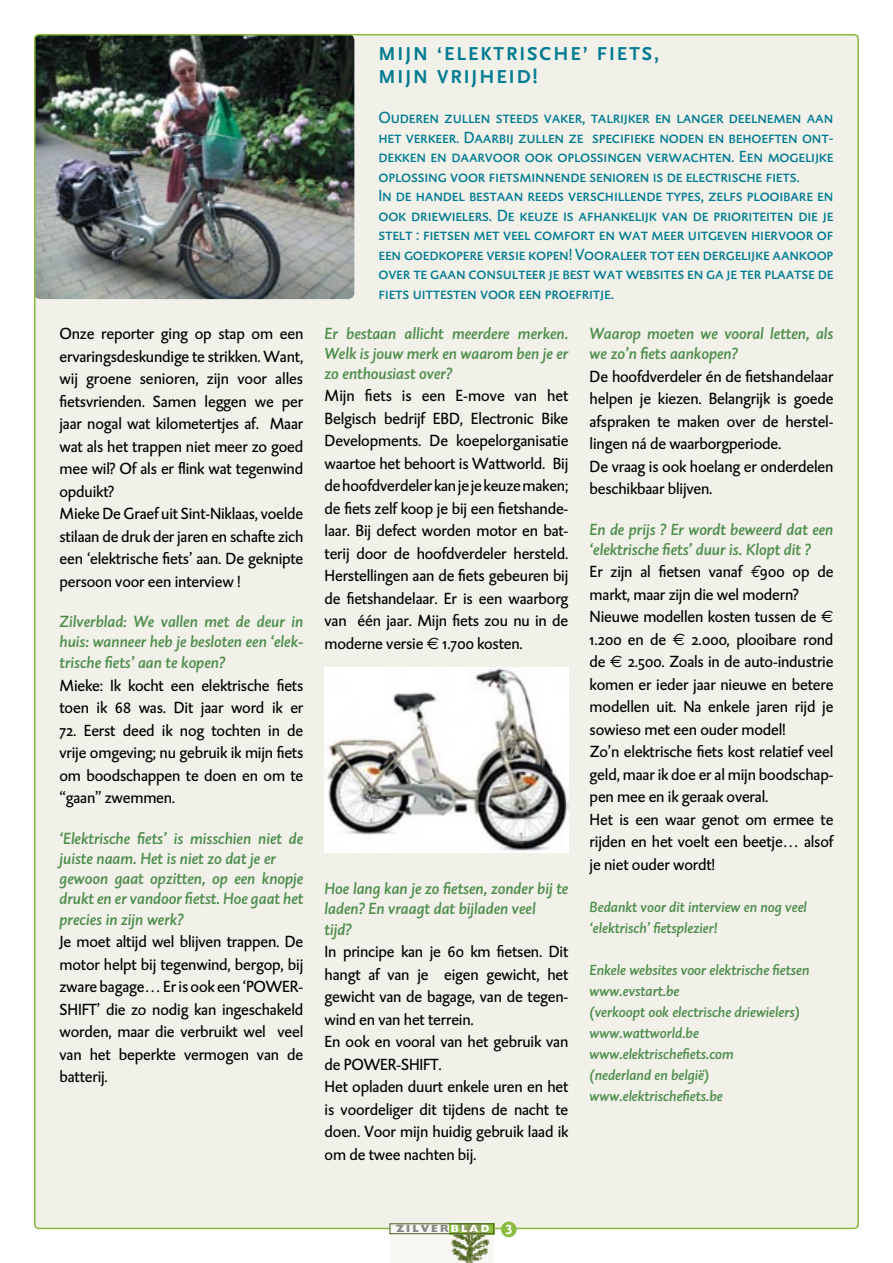
<style>
.page{position:relative;width:893px;height:1263px;background:#fff}
.page>*{position:absolute;margin:0;border:0;box-sizing:border-box;transform-origin:0 0}
.t1{font:700 19.5px/22.5px "AD Scala Sans Tab";letter-spacing:.1em;color:#007c92}
.t2{font:16.5px/22.5px "DTL Caspari ST";letter-spacing:-.01em;color:#000}
.t3{font:16.5px/19.5px "DTL Caspari T Caps";letter-spacing:-.01em;color:#007c92}
.t4{font:italic 16.5px/20.4px "DTL Caspari ST Medium";color:#4d8e4b}
.t5{font:italic 15px/21px "DTL Caspari ST Medium";color:#4d8e4b}
.t6{font:800 10.5px "Gill Sans";letter-spacing:.2em;color:#878889}
.s1{font-family:"Euro Sans"}
.s2{font-family:"Euro Mono";font-style:italic}
.s3{color:#fff}
.s4{font-family:"DTL Caspari T";font-weight:700;font-size:13.5px;color:#fff}
</style>
<div class="page">
<div style="left:34px;top:34px;width:825px;height:1193px;background:#f1f0e9"></div>
<img style="left:325px;top:667px;width:243px;height:186px">
<img style="left:34px;top:34px;width:320px;height:265px;border-radius:6px">
<div style="left:390px;top:1224px;width:103px;height:39px;background:#f8f7f4"></div>
<img style="left:446px;top:1225px;width:47px;height:38px">
<img style="left:450px;top:1225px;width:42px;height:7px">
<div style="left:390px;top:1223px;width:104px;height:11px;border:1px solid #465f1b"></div>
<div style="left:501px;top:1221px;width:16px;height:16px;background:#8abc41;border-radius:50%"></div>
<p class="t2" style="left:60px;top:322px;width:245px">Onze reporter ging op stap om een ervaringsdeskundige te strikken. Want, wij groene senioren, zijn voor alles fietsvrienden. Samen leggen we per jaar nogal wat kilometertjes af. Maar wat als het trappen niet meer zo goed mee wil? Of als er flink wat tegenwind opduikt?<br>Mieke De Graef uit Sint-Niklaas, voelde stilaan de druk der jaren en schafte zich een ‘elektrische fiets’ aan. De geknipte persoon voor een interview !</p>
<p class="t4" style="left:60px;top:612px;width:245px;text-align:justify">Zilverblad: We vallen met de deur in huis: wanneer heb je besloten een ‘elek&shy;trische fiets’ aan te kopen?</p>
<p class="t2" style="left:60px;top:674px;width:245px">Mieke: Ik kocht een elektrische fiets toen ik 68 was. Dit jaar word ik er</p>
<p class="t2" style="left:60px;top:719px;width:245px;text-align:justify">72. Eerst deed ik nog tochten in de vrije omgeving; nu gebruik ik mijn fiets om boodschappen te doen en om te “gaan” zwemmen.</p>
<p class="t4" style="left:60px;top:828px;width:245px">‘Elektrische fiets’ is misschien niet de juiste naam. Het is niet zo dat je er gewoon gaat opzitten, op een knopje drukt en er vandoor fietst. Hoe gaat het precies in zijn werk?</p>
<p class="t2" style="left:60px;top:930px;width:245px;text-align:justify">Je moet altijd wel blijven trappen. De motor helpt bij tegenwind, bergop, bij zware bagage… Er is ook een ‘POWER-SHIFT’ die zo nodig kan ingeschakeld worden, maar die verbruikt wel veel van het beperkte vermogen van de batterij.</p>
<p class="t1" style="left:378px;top:43px;width:282px">M IJN ‘ELEKTRISCHE’ FIETS,<br>MIJN VRIJHEID!</p>
<p class="t3" style="left:378px;top:108px;width:457px">Ouderen zullen steeds vaker, talrijker en langer deelnemen aan het verkeer. Daarbij zullen ze specifieke noden en behoeften ont&shy;dekken en daarvoor ook oplossingen verwachten. Een mogelijke oplossing voor fietsminnende senioren is de electrische fiets.<br>In de handel bestaan reeds verschillende types, zelfs plooibare en ook driewielers. De keuze is afhankelijk van de prioriteiten die je stelt : fietsen met veel comfort en wat meer uitgeven hiervoor of een goedkopere versie kopen! Vooraleer tot een dergelijke aankoop over te gaan consulteer je best wat websites en ga je ter plaatse de fiets uittesten voor een proefritje.</p>
<p class="t4" style="left:325px;top:324px;width:245px;line-height:19.8px;text-align:justify">Er bestaan allicht meerdere merken.<br>Welk is jouw merk en waarom ben je er zo enthousiast over?</p>
<p class="t2" style="left:325px;top:385px;width:245px;text-align:justify">Mijn fiets is een E-move van het Belgisch bedrijf EBD, Electronic Bike Developments. De koepelorganisatie waartoe het behoort is Wattworld. Bij de hoofdverdeler kan je je keuze maken; de fiets zelf koop je bij een fietshande&shy;laar. Bij defect worden motor en bat&shy;terij door de hoofdverdeler hersteld.<br>Herstellingen aan de fiets gebeuren bij de fietshandelaar. Er is een waarborg van één jaar. Mijn fiets zou nu in de moderne versie <span class="s1">€</span> 1.700 kosten.</p>
<p class="t4" style="left:325px;top:878px;width:245px">Hoe lang kan je zo fietsen, zonder bij te laden? En vraagt dat bijladen veel<br>tijd?</p>
<p class="t2" style="left:325px;top:940px;width:245px">In principe kan je 60 km fietsen. Dit hangt af van je eigen gewicht, het gewicht van de bagage, van de tegen&shy;wind en van het terrein.<br>En ook en vooral van het gebruik van de POWER-SHIFT.<br>Het opladen duurt enkele uren en het is voordeliger dit tijdens de nacht te doen. Voor mijn huidig gebruik laad ik om de twee nachten bij.</p>
<p class="t4" style="left:590px;top:324px;width:245px;line-height:19.8px">Waarop moeten we vooral letten, als we zo’n fiets aankopen?</p>
<p class="t2" style="left:590px;top:365px;width:245px">De hoofdverdeler én de fietshandelaar helpen je kiezen. Belangrijk is goede afspraken te maken over de herstel&shy;lingen ná de waarborgperiode.<br>De vraag is ook hoelang er onderdelen beschikbaar blijven.</p>
<p class="t4" style="left:590px;top:519px;width:245px;line-height:19.8px">En de prijs ? Er wordt beweerd dat een ‘elektrische fiets’ duur is. Klopt dit ?</p>
<p class="t2" style="left:590px;top:560px;width:245px">Er zijn al fietsen vanaf <span class="s2">€</span>900 op de markt, maar zijn die wel modern?<br>Nieuwe modellen kosten tussen de <span class="s1">€ </span>1.200 en de <span class="s1">€</span> 2.000, plooibare rond de <span class="s1">€</span> 2.500. Zoals in de auto-industrie komen er ieder jaar nieuwe en betere modellen uit. Na enkele jaren rijd je sowieso met een ouder model!<br>Zo’n elektrische fiets kost relatief veel geld, maar ik doe er al mijn boodschap&shy;pen mee en ik geraak overal.<br>Het is een waar genot om ermee te rijden en het voelt een beetje… alsof je niet ouder wordt!</p>
<p class="t5" style="left:590px;top:896px;width:219px">Bedankt voor dit interview en nog veel ‘elektrisch’ fietsplezier!</p>
<p class="t5" style="left:590px;top:959px;width:221px">Enkele websites voor elektrische fietsen www.evstart.be<br>(verkoopt ook electrische driewielers) www.wattworld.be www.elektrischefiets.com<br>(nederland en belgië) www.elektrischefiets.be</p>
<p class="t6" style="left:396px;top:1222px;width:118px">ZILVER<span class="s3">BLAD</span> <span class="s4">3</span></p>
</div>
